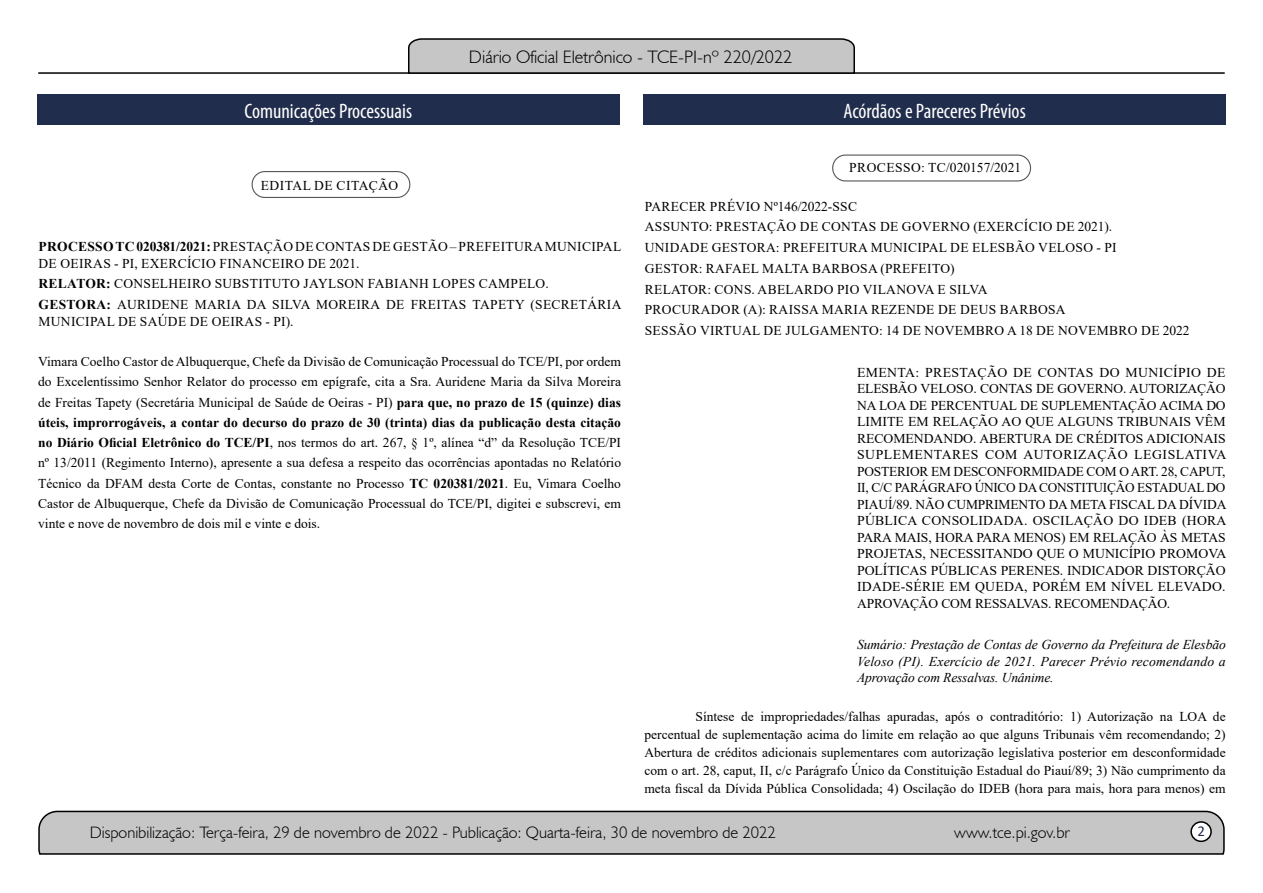
<style>
.page{position:relative;width:1263px;height:893px;background:#fff}
.page>*{position:absolute;margin:0;border:0;box-sizing:border-box;transform-origin:0 0}
.t1{font:condensed 21px "Myriad Pro";color:#fff}
.t2{font:300 18px "Humanist 521 BT";color:#000}
.t3{font:300 16.5px "Humanist 521 BT";color:#000}
.t4{font:15px "Calibri";color:#212d4c}
.t5{font:13.5px/16.5px "Times New Roman";letter-spacing:.025em;color:#000}
.t6{font:italic 13.5px/16.5px "Times New Roman";letter-spacing:-.01em;color:#000;text-align:justify}
.s1{font-weight:700}
</style>
<div class="page">
<svg style="left:38px;top:810px;width:1187px;height:45px;background:#b9b9b9"></svg>
<div style="left:1191px;top:822px;width:20px;height:19px;background:#fff;border-radius:50%"></div>
<div style="left:1190px;top:821px;width:22px;height:21px;border:2px solid #000;border-radius:50%"></div>
<hr style="left:38px;top:72px;width:1187px;height:2px;background:#000">
<svg style="left:407px;top:38px;width:449px;height:36px;background:#b4b4b4"></svg>
<div style="left:643px;top:94px;width:583px;height:31px;background:#212d4c"></div>
<div style="left:832px;top:155px;width:199px;height:27px;border:1px solid #575756;border-radius:13px"></div>
<div style="left:37px;top:94px;width:582px;height:31px;background:#212d4c"></div>
<div style="left:252px;top:171px;width:158px;height:27px;border:1px solid #575756;border-radius:13px"></div>
<h1 class="t1" style="left:245px;top:98px;width:169px">Comunicações Processuais</h1>
<h2 class="t2" style="left:469px;top:46px;width:325px">Diário Oficial Eletrônico - TCE-PI-nº 220/2022</h2>
<h1 class="t1" style="left:843px;top:98px;width:184px">Acórdãos e Pareceres Prévios</h1>
<p class="t5" style="left:261px;top:177px;width:139px">EDITAL DE CITAÇÃO</p>
<p class="t5" style="left:38px;top:238px;width:584px"><span class="s1">PROCESSO TC 020381/2021:</span> PRESTAÇÃO DECONTAS DE GESTÃO – PREFEITURA MUNICIPAL<br>DE OEIRAS - PI, EXERCÍCIO FINANCEIRO DE 2021.</p>
<p class="t5" style="left:38px;top:273px;width:584px;line-height:20.7px"><span class="s1">RELATOR:</span> CONSELHEIRO SUBSTITUTO JAYLSON FABIANH LOPES CAMPELO.<br><span class="s1">GESTORA:</span> AURIDENE MARIA DA SILVA MOREIRA DE FREITAS TAPETY (SECRETÁRIA</p>
<p class="t5" style="left:38px;top:312px;width:257px">MUNICIPAL DE SAÚDE DE OEIRAS - PI).</p>
<p class="t5" style="left:38px;top:351px;width:584px;line-height:20.2px;text-align:justify">Vimara Coelho Castor de Albuquerque, Chefe da Divisão de Comunicação Processual do TCE/PI, por ordem do Excelentíssimo Senhor Relator do processo em epígrafe, cita a Sra. Auridene Maria da Silva Moreira de Freitas Tapety (Secretária Municipal de Saúde de Oeiras - PI) <span class="s1">para que, no prazo de 15 (quinze) dias úteis, improrrogáveis, a contar do decurso do prazo de 30 (trinta) dias da publicação desta citação no Diário Oficial Eletrônico do TCE/PI</span>, nos termos do art. 267, § 1º, alínea “d” da Resolução TCE/PI nº 13/2011 (Regimento Interno), apresente a sua defesa a respeito das ocorrências apontadas no Relatório Técnico da DFAM desta Corte de Contas, constante no Processo <span class="s1">TC 020381/2021</span>. Eu, Vimara Coelho Castor de Albuquerque, Chefe da Divisão de Comunicação Processual do TCE/PI, digitei e subscrevi, em vinte e nove de novembro de dois mil e vinte e dois.</p>
<p class="t5" style="left:849px;top:159px;width:173px">PROCESSO: TC/020157/2021</p>
<p class="t5" style="left:645px;top:195px;width:546px;line-height:20.7px">PARECER PRÉVIO Nº146/2022-SSC<br>ASSUNTO: PRESTAÇÃO DE CONTAS DE GOVERNO (EXERCÍCIO DE 2021).<br>UNIDADE GESTORA: PREFEITURA MUNICIPAL DE ELESBÃO VELOSO - PI<br>GESTOR: RAFAEL MALTA BARBOSA (PREFEITO)<br>RELATOR: CONS. ABELARDO PIO VILANOVA E SILVA<br>PROCURADOR (A): RAISSA MARIA REZENDE DE DEUS BARBOSA<br>SESSÃO VIRTUAL DE JULGAMENTO: 14 DE NOVEMBRO A 18 DE NOVEMBRO DE 2022</p>
<p class="t5" style="left:857px;top:363px;width:371px;text-align:justify">EMENTA: PRESTAÇÃO DE CONTAS DO MUNICÍPIO DE ELESBÃO VELOSO. CONTAS DE GOVERNO. AUTORIZAÇÃO NA LOA DE PERCENTUAL DE SUPLEMENTAÇÃO ACIMA DO LIMITE EM RELAÇÃO AO QUE ALGUNS TRIBUNAIS VÊM RECOMENDANDO. ABERTURA DE CRÉDITOS ADICIONAIS SUPLEMENTARES COM AUTORIZAÇÃO LEGISLATIVA POSTERIOR EM DESCONFORMIDADE COM O ART. 28, CAPUT, II, C/C PARÁGRAFO ÚNICO DA CONSTITUIÇÃO ESTADUAL DO PIAUÍ/89. NÃO CUMPRIMENTO DA META FISCAL DA DÍVIDA PÚBLICA CONSOLIDADA. OSCILAÇÃO DO IDEB (HORA PARA MAIS, HORA PARA MENOS) EM RELAÇÃO ÀS METAS PROJETAS, NECESSITANDO QUE O MUNICÍPIO PROMOVA POLÍTICAS PÚBLICAS PERENES. INDICADOR DISTORÇÃO IDADE-SÉRIE EM QUEDA, PORÉM EM NÍVEL ELEVADO.<br>APROVAÇÃO COM RESSALVAS. RECOMENDAÇÃO.</p>
<p class="t6" style="left:857px;top:636px;width:370px">Sumário: Prestação de Contas de Governo da Prefeitura de Elesbão Veloso (PI). Exercício de 2021. Parecer Prévio recomendando a Aprovação com Ressalvas. Unânime.</p>
<p class="t5" style="left:644px;top:707px;width:583px;line-height:18px;text-align:justify;text-indent:51px">Síntese de impropriedades/falhas apuradas, após o contraditório: 1) Autorização na LOA de percentual de suplementação acima do limite em relação ao que alguns Tribunais vêm recomendando; 2)<br>Abertura de créditos adicionais suplementares com autorização legislativa posterior em desconformidade com o art. 28, caput, II, c/c Parágrafo Único da Constituição Estadual do Piauí/89; 3) Não cumprimento da meta fiscal da Dívida Pública Consolidada; 4) Oscilação do IDEB (hora para mais, hora para menos) em</p>
<p class="t3" style="left:90px;top:822px;width:688px">Disponibilização: Terça-feira, 29 de novembro de 2022 - Publicação: Quarta-feira, 30 de novembro de 2022</p>
<p class="t3" style="left:954px;top:822px;width:117px">www.tce.pi.gov.br</p>
<p class="t4" style="left:1197px;top:821px;width:9px">2</p>
</div>
